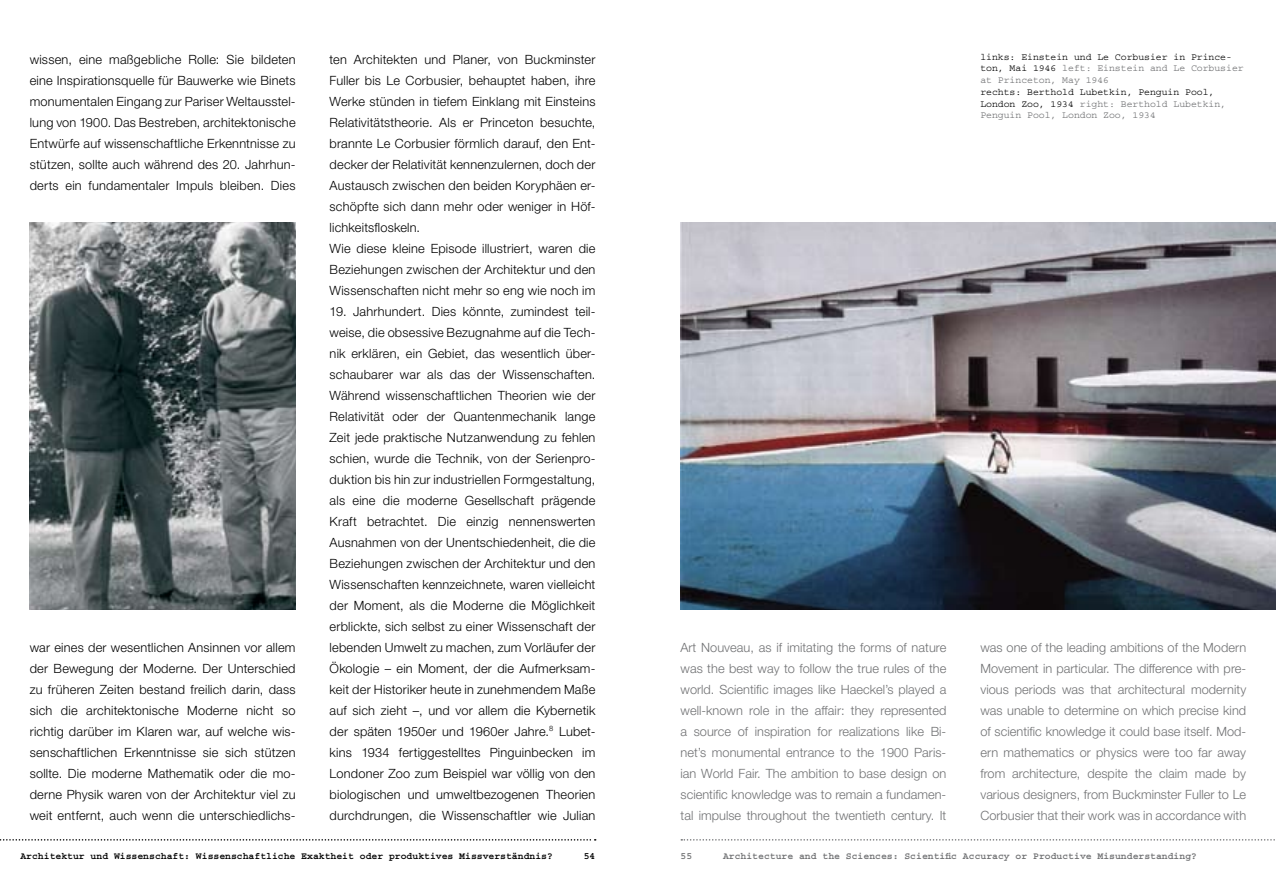
<style>
.page{position:relative;width:1276px;height:893px;background:#fff}
.page>*{position:absolute;margin:0;border:0;box-sizing:border-box;transform-origin:0 0}
.t1{font:300 12.75px/21px "Helvetica Neue";letter-spacing:.015em;color:#000;text-align:justify}
.t2{font:300 12.75px/21px "Helvetica Neue";letter-spacing:.005em;color:#707173;text-align:justify}
.t3{font:9.75px/11.7px "Courier";color:#000}
.t4{font:700 9.75px "Courier";color:#000}
.t5{font:700 9.75px "Courier";color:#707173}
.s1{color:#707173}
</style>
<div class="page">
<svg style="left:0;top:839px;width:596px;height:2px"></svg>
<svg style="left:681px;top:839px;width:594px;height:2px"></svg>
<img style="left:30px;top:222px;width:266px;height:388px">
<img style="left:680px;top:222px;width:596px;height:388px">
<p class="t1" style="left:30px;top:48px;width:267px">wissen, eine maßgebliche Rolle: Sie bildeten eine Inspirationsquelle für Bauwerke wie Binets monumentalen Eingang zur Pariser Weltausstel&shy;lung von 1900. Das Bestreben, architektonische Entwürfe auf wissenschaftliche Erkenntnisse zu stützen, sollte auch während des 20. Jahrhun&shy;derts ein fundamentaler Impuls bleiben. Dies</p>
<p class="t1" style="left:30px;top:636px;width:267px">war eines der wesentlichen Ansinnen vor allem der Bewegung der Moderne. Der Unterschied zu früheren Zeiten bestand freilich darin, dass sich die architektonische Moderne nicht so richtig darüber im Klaren war, auf welche wis&shy;senschaftlichen Erkenntnisse sie sich stützen sollte. Die moderne Mathematik oder die mo&shy;derne Physik waren von der Architektur viel zu weit entfernt, auch wenn die unterschiedlichs-</p>
<p class="t1" style="left:330px;top:48px;width:267px;text-align:left">ten Architekten und Planer, von Buckminster Fuller bis Le Corbusier, behauptet haben, ihre Werke stünden in tiefem Einklang mit Einsteins Relativitätstheorie. Als er Princeton besuchte, brannte Le Corbusier förmlich darauf, den Ent&shy;decker der Relativität kennenzulernen, doch der Austausch zwischen den beiden Koryphäen er&shy;schöpfte sich dann mehr oder weniger in Höf&shy;lichkeitsfloskeln.<br>Wie diese kleine Episode illustriert, waren die Beziehungen zwischen der Architektur und den Wissenschaften nicht mehr so eng wie noch im</p>
<p class="t1" style="left:330px;top:300px;width:267px">19. Jahrhundert. Dies könnte, zumindest teil&shy;weise, die obsessive Bezugnahme auf die Tech&shy;nik erklären, ein Gebiet, das wesentlich über&shy;schaubarer war als das der Wissenschaften.<br>Während wissenschaftlichen Theorien wie der Relativität oder der Quantenmechanik lange Zeit jede praktische Nutzanwendung zu fehlen schien, wurde die Technik, von der Serienpro&shy;duktion bis hin zur industriellen Formgestaltung, als eine die moderne Gesellschaft prägende Kraft betrachtet. Die einzig nennenswerten Ausnahmen von der Unentschiedenheit, die die Beziehungen zwischen der Architektur und den Wissenschaften kennzeichnete, waren vielleicht der Moment, als die Moderne die Möglichkeit erblickte, sich selbst zu einer Wissenschaft der lebenden Umwelt zu machen, zum Vorläufer der Ökologie – ein Moment, der die Aufmerksam&shy;keit der Historiker heute in zunehmendem Maße auf sich zieht –, und vor allem die Kybernetik der späten 1950er und 1960er Jahre.<sup>8</sup> Lubet&shy;kins 1934 fertiggestelltes Pinguinbecken im Londoner Zoo zum Beispiel war völlig von den biologischen und umweltbezogenen Theorien durchdrungen, die Wissenschaftler wie Julian</p>
<p class="t3" style="left:980px;top:51px;width:265px">links: Einstein und Le Corbusier in Prince&shy;ton, Mai 1946 <span class="s1">left: Einstein and Le Corbusier at Princeton, May 1946</span></p>
<p class="t3" style="left:980px;top:86px;width:247px">rechts: Berthold Lubetkin, Penguin Pool,<br>London Zoo, 1934 <span class="s1">right: Berthold Lubetkin,<br>Penguin Pool, London Zoo, 1934</span></p>
<p class="t2" style="left:680px;top:636px;width:267px">Art Nouveau, as if imitating the forms of nature was the best way to follow the true rules of the world. Scientific images like Haeckel’s played a well-known role in the affair: they represented a source of inspiration for realizations like Bi&shy;net’s monumental entrance to the 1900 Paris&shy;ian World Fair. The ambition to base design on scientific knowledge was to remain a fundamen&shy;tal impulse throughout the twentieth century. It</p>
<p class="t2" style="left:980px;top:636px;width:267px">was one of the leading ambitions of the Modern Movement in particular. The difference with pre&shy;vious periods was that architectural modernity was unable to determine on which precise kind of scientific knowledge it could base itself. Mod&shy;ern mathematics or physics were too far away from architecture, despite the claim made by various designers, from Buckminster Fuller to Le Corbusier that their work was in accordance with</p>
<p class="t4" style="left:20px;top:851px;width:534px">Architektur und Wissenschaft: Wissenschaftliche Exaktheit oder produktives Missverständnis?</p>
<p class="t4" style="left:584px;top:851px;width:13px">54</p>
<p class="t5" style="left:680px;top:851px;width:13px">55</p>
<p class="t5" style="left:723px;top:851px;width:475px">Architecture and the Sciences: Scientific Accuracy or Productive Misunderstanding?</p>
</div>
